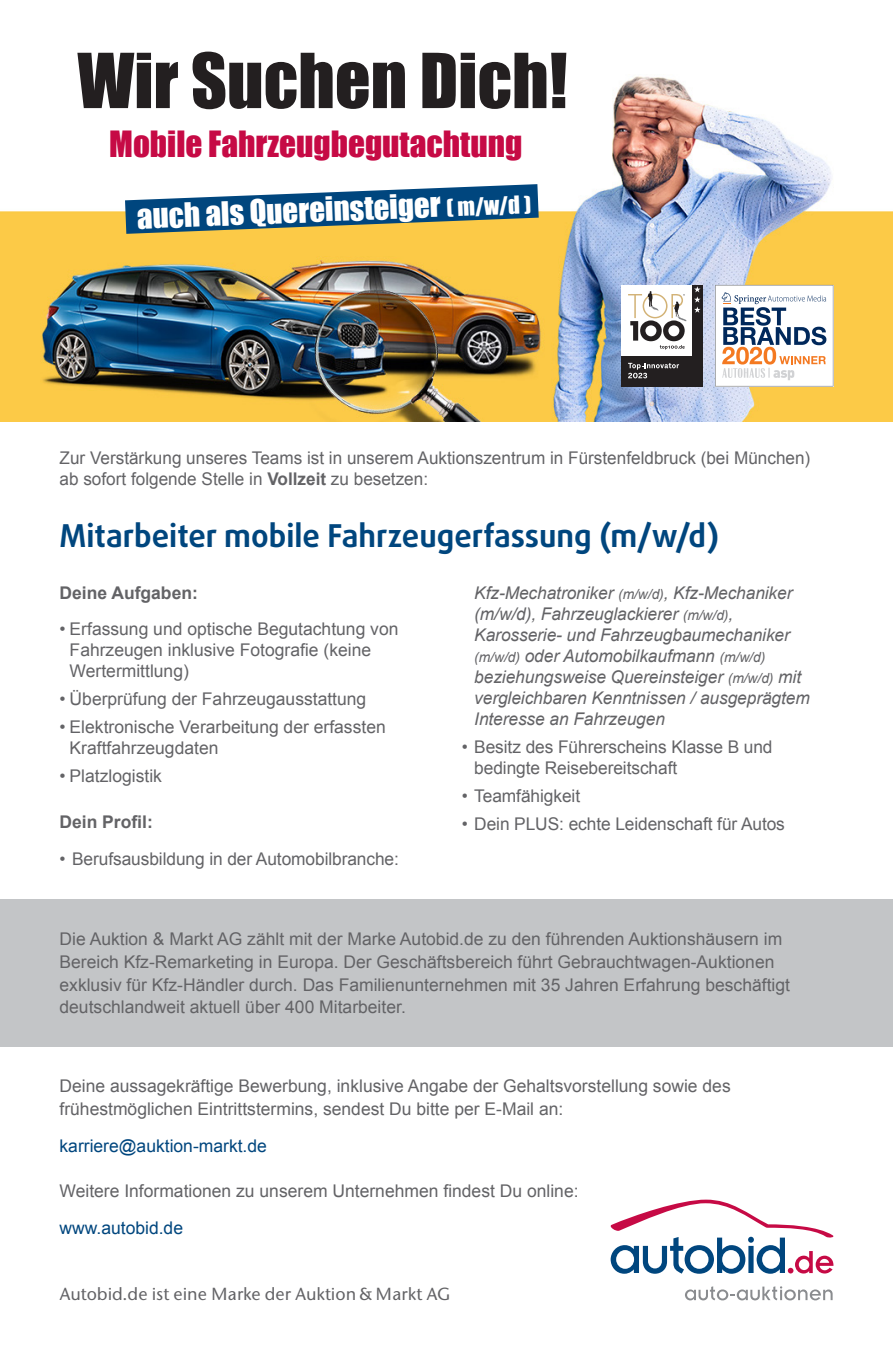
<style>
.page{position:relative;width:893px;height:1360px;background:#fff}
.page>*{position:absolute;margin:0;border:0;box-sizing:border-box;transform-origin:0 0}
.t1{font:70px "Impact";color:#231f20}
.t2{font:33.25px "Impact";color:#c60a45}
.t3{font:700 31.5px "Daxline Pro";color:#00467e}
.t4{font:30.8px "Impact";color:#fff}
.t5{font:17.5px/21px "Arial";color:#636366}
.t6{font:italic 17.5px/21px "Arial";letter-spacing:-.005em;color:#636366}
.t7{font:500 17.5px "Stone Sans ITC";color:#636366}
.t8{font:17.5px "Arial";color:#00467e}
.t9{font:700 17.5px "Arial";color:#636366}
.s1{font-size:22.75px}
.s2{font-weight:700}
.s3{font-size:14px}
</style>
<div class="page">
<svg style="left:611px;top:1199px;width:222px;height:74px"></svg>
<svg style="left:685px;top:1286px;width:148px;height:14px"></svg>
<div style="left:0;top:899px;width:893px;height:147px;background:#c3c5c7"></div>
<img style="left:1px;top:76px;width:892px;height:345px">
<div style="left:621px;top:285px;width:81px;height:101px;background:#231f20"></div>
<div style="left:622px;top:285px;width:70px;height:70px;background:#fff"></div>
<svg style="left:628px;top:363px;width:51px;height:15px"></svg>
<svg style="left:628px;top:291px;width:59px;height:58px"></svg>
<svg style="left:694px;top:286px;width:6px;height:27px"></svg>
<svg style="left:715px;top:285px;width:118px;height:101px"></svg>
<svg style="left:125px;top:184px;width:414px;height:50px"></svg>
<h1 class="t1" style="left:77px;top:26px;width:492px">Wir Suchen Dich!</h1>
<h2 class="t2" style="left:109px;top:118px;width:415px">Mobile Fahrzeugbegutachtung</h2>
<h3 class="t4" style="left:136px;top:192px;width:396px;rotate:-2deg">auch als Quereinsteiger <span class="s1">( m/w/d )</span></h3>
<p class="t5" style="left:60px;top:447px;width:752px">Zur Verstärkung unseres Teams ist in unserem Auktionszentrum in Fürstenfeldbruck (bei München) ab sofort folgende Stelle in <span class="s2">Vollzeit</span> zu besetzen:</p>
<h3 class="t3" style="left:60px;top:515px;width:661px">Mitarbeiter mobile Fahrzeugerfassung (m/w/d)</h3>
<p class="t9" style="left:60px;top:581px;width:140px">Deine Aufgaben:</p>
<p class="t5" style="left:70px;top:619px;width:330px;text-indent:-10px">• Erfassung und optische Begutachtung von<br>Fahrzeugen inklusive Fotografie (keine<br>Wertermittlung)</p>
<p class="t5" style="left:60px;top:689px;width:308px">• Überprüfung der Fahrzeugausstattung</p>
<p class="t5" style="left:70px;top:717px;width:318px;text-indent:-10px">• Elektronische Verarbeitung der erfassten<br>Kraftfahrzeugdaten</p>
<p class="t5" style="left:60px;top:766px;width:104px">• Platzlogistik</p>
<p class="t9" style="left:60px;top:810px;width:95px">Dein Profil:</p>
<p class="t5" style="left:60px;top:848px;width:341px">• Berufsausbildung in der Automobilbranche:</p>
<p class="t6" style="left:474px;top:582px;width:337px">Kfz-Mechatroniker <span class="s3">(m/w/d)</span>, Kfz-Mechaniker (m/w/d), Fahrzeuglackierer <span class="s3">(m/w/d)</span>, Karosserie- und Fahrzeugbaumechaniker <span class="s3">(m/w/d)</span> oder Automobilkaufmann <span class="s3">(m/w/d) </span>beziehungsweise Quereinsteiger <span class="s3">(m/w/d)</span> mit vergleichbaren Kenntnissen / ausgeprägtem Interesse an Fahrzeugen</p>
<p class="t5" style="left:474px;top:736px;width:300px;text-indent:-13px">• Besitz des Führerscheins Klasse B und bedingte Reisebereitschaft</p>
<p class="t5" style="left:462px;top:785px;width:120px">• Teamfähigkeit</p>
<p class="t5" style="left:462px;top:813px;width:325px">• Dein PLUS: echte Leidenschaft für Autos</p>
<p class="t5" style="left:60px;top:927px;width:732px;line-height:22.8px">Die Auktion &amp; Markt AG zählt mit der Marke Autobid.de zu den führenden Auktionshäusern im Bereich Kfz-Remarketing in Europa. Der Geschäftsbereich führt Gebrauchtwagen-Auktionen exklusiv für Kfz-Händler durch. Das Familienunternehmen mit 35 Jahren Erfahrung beschäftigt deutschlandweit aktuell über 400 Mitarbeiter.</p>
<p class="t5" style="left:60px;top:1074px;width:673px;line-height:22.8px">Deine aussagekräftige Bewerbung, inklusive Angabe der Gehaltsvorstellung sowie des frühestmöglichen Eintrittstermins, sendest Du bitte per E-Mail an:</p>
<p class="t8" style="left:60px;top:1134px;width:209px">karriere@auktion-markt.de</p>
<p class="t5" style="left:60px;top:1180px;width:521px">Weitere Informationen zu unserem Unternehmen findest Du online:</p>
<p class="t8" style="left:60px;top:1216px;width:125px">www.autobid.de</p>
<p class="t7" style="left:60px;top:1283px;width:392px">Autobid.de ist eine Marke der Auktion &amp; Markt AG</p>
</div>
